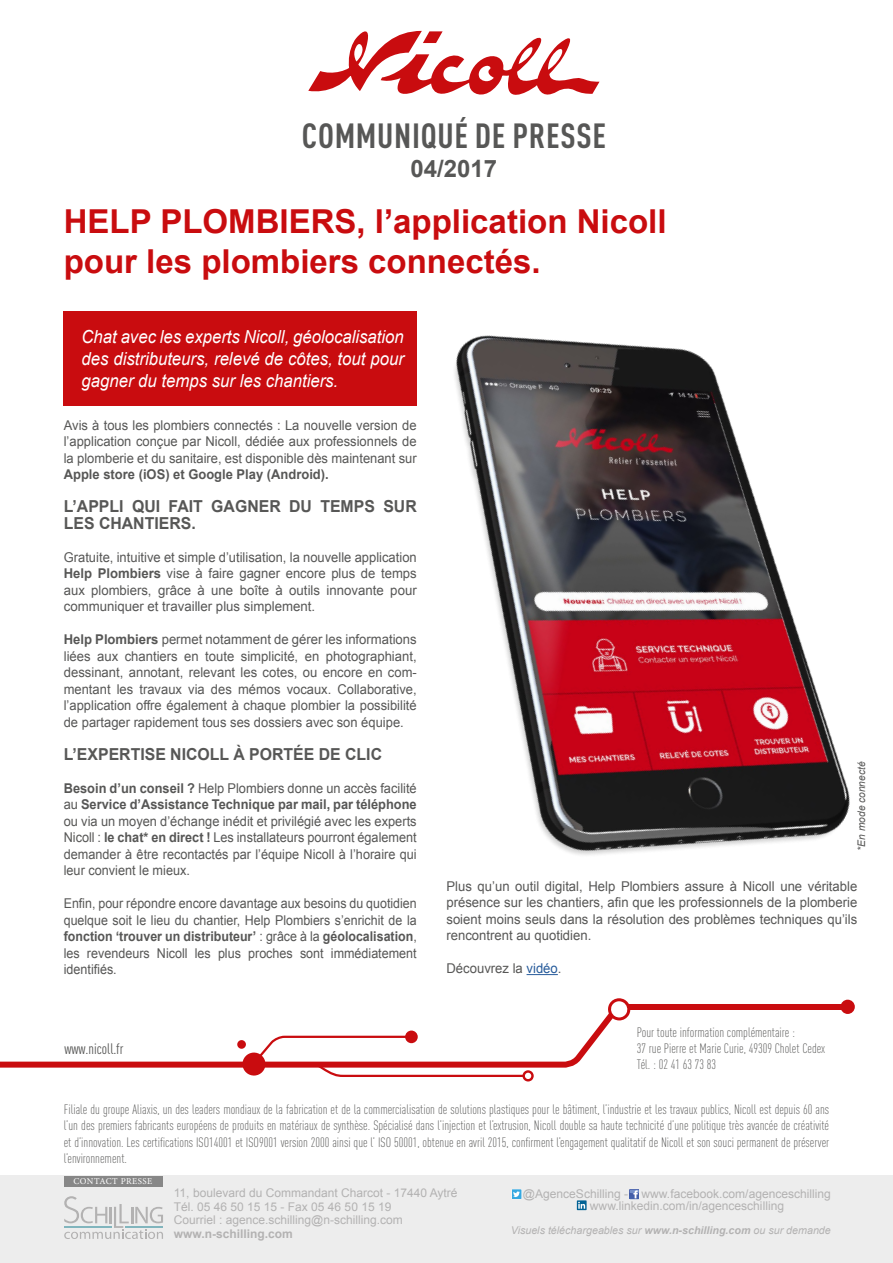
<style>
.page{position:relative;width:893px;height:1263px;background:#fff}
.page>*{position:absolute;margin:0;border:0;box-sizing:border-box;transform-origin:0 0}
.t1{font:700 condensed 34.5px "DIN Pro";letter-spacing:.02em;color:#575756}
.t2{font:700 33px/39.6px "Arial";color:#c90c0f}
.t3{font:700 24px "Arial";color:#575756}
.t4{font:italic 18px/21.6px "Arial";color:#fff;text-align:justify;scale:.93 1}
.t5{font:700 16.5px/16.5px "Arial";color:#575756;scale:.96 1}
.t6{font:condensed 15px "DIN Pro";color:#575756}
.t7{font:300 condensed 13.5px/16.2px "DIN Pro";color:#575756;text-align:justify}
.t8{font:13.5px/16.5px "Arial";color:#575756;text-align:justify}
.t9{font:13.5px/16.5px "Arial";color:#575756;text-align:justify;scale:.96 1}
.t10{font:13.5px/16.5px "Arial";color:#575756;text-align:justify;scale:.95 1}
.t11{font:13.5px/16.5px "Arial";color:#575756;text-align:justify;scale:.92 1}
.t12{font:13.5px/16.5px "Arial";color:#575756;scale:.93 1}
.t13{font:12px "Arial";color:#b3b2b2}
.t14{font:700 12px "Arial";color:#b3b2b2}
.t15{font:italic 10.65px "Arial";color:#b3b2b2}
.t16{font:italic 10.5px "Arial";color:#575756}
.t17{font:9px "Minion Pro";letter-spacing:.05em;color:#fff}
.s1{font-weight:700}
.s2{color:#275b9b}
</style>
<div class="page">
<div style="left:0;top:1176px;width:893px;height:87px;background:#ededed"></div>
<svg style="left:64px;top:1196px;width:99px;height:43px"></svg>
<div style="left:64px;top:1176px;width:99px;height:10px;background:#878787"></div>
<svg style="left:577px;top:1200px;width:10px;height:10px"></svg>
<svg style="left:578px;top:1202px;width:7px;height:7px"></svg>
<svg style="left:512px;top:1189px;width:9px;height:10px"></svg>
<svg style="left:629px;top:1189px;width:10px;height:11px"></svg>
<svg style="left:0;top:1061px;width:181px;height:6px"></svg>
<svg style="left:242px;top:1052px;width:24px;height:24px"></svg>
<svg style="left:256px;top:1073px;width:278px;height:8px"></svg>
<div style="left:64px;top:312px;width:353px;height:94px;background:#c90c0f"></div>
<svg style="left:308px;top:30px;width:291px;height:65px"></svg>
<img style="left:181px;top:311px;width:674px;height:762px">
<p class="t1" style="left:302px;top:109px;width:306px">COMMUNIQUÉ DE PRESSE</p>
<p class="t3" style="left:410px;top:152px;width:88px">04/2017</p>
<p class="t2" style="left:64px;top:203px;width:604px">HELP PLOMBIERS, l’application Nicoll pour les plombiers connectés.</p>
<p class="t4" style="left:81px;top:327px;width:348px">Chat avec les experts Nicoll, géolocalisation des distributeurs, relevé de côtes, tout pour gagner du temps sur les chantiers.</p>
<p class="t9" style="left:64px;top:417px;width:369px">Avis à tous les plombiers connectés : La nouvelle version de l’application conçue par Nicoll, dédiée aux professionnels de la plomberie et du sanitaire, est disponible dès maintenant sur <span class="s1">Apple store (iOS) et Google Play (Android).</span></p>
<p class="t5" style="left:64px;top:499px;width:369px">L’APPLI QUI FAIT GAGNER DU TEMPS SUR<br>LES CHANTIERS.</p>
<p class="t9" style="left:64px;top:549px;width:369px">Gratuite, intuitive et simple d’utilisation, la nouvelle application <span class="s1">Help Plombiers</span> vise à faire gagner encore plus de temps aux plombiers, grâce à une boîte à outils innovante pour communiquer et travailler plus simplement.</p>
<p class="t8" style="left:64px;top:631px;width:354px"><span class="s1">Help Plombiers</span> permet notamment de gérer les informations liées aux chantiers en toute simplicité, en photographiant, dessinant, annotant, relevant les cotes, ou encore en com&shy;mentant les travaux via des mémos vocaux. Collaborative, l’application offre également à chaque plombier la possibilité de partager rapidement tous ses dossiers avec son équipe.</p>
<p class="t5" style="left:64px;top:746px;width:333px">L’EXPERTISE NICOLL À PORTÉE DE CLIC</p>
<p class="t10" style="left:64px;top:780px;width:373px"><span class="s1">Besoin d’un conseil ?</span> Help Plombiers donne un accès facilité au <span class="s1">Service d’Assistance Technique par mail, par téléphone </span>ou via un moyen d’échange inédit et privilégié avec les experts Nicoll : <span class="s1">le chat* en direct !</span> Les installateurs pourront également demander à être recontactés par l’équipe Nicoll à l’horaire qui leur convient le mieux.</p>
<p class="t11" style="left:64px;top:895px;width:385px">Enfin, pour répondre encore davantage aux besoins du quotidien quelque soit le lieu du chantier, Help Plombiers s’enrichit de la <span class="s1">fonction ‘trouver un distributeur’</span> : grâce à la <span class="s1">géolocalisation</span>,</p>
<p class="t12" style="left:64px;top:945px;width:381px">les revendeurs Nicoll les plus proches sont immédiatement identifiés.</p>
<p class="t16" style="left:854px;top:850px;width:90px;rotate:-90deg">*En mode connecté</p>
<p class="t8" style="left:446px;top:878px;width:412px">Plus qu’un outil digital, Help Plombiers assure à Nicoll une véritable présence sur les chantiers, afin que les professionnels de la plomberie soient moins seuls dans la résolution des problèmes techniques qu’ils rencontrent au quotidien.</p>
<p class="t8" style="left:446px;top:960px;width:117px">Découvrez la <span class="s2">vidéo</span>.</p>
<p class="t7" style="left:637px;top:1023px;width:160px">Pour toute information complémentaire :</p>
<p class="t7" style="left:637px;top:1039px;width:190px">37 rue Pierre et Marie Curie, 49309 Cholet Cedex</p>
<p class="t7" style="left:637px;top:1055px;width:81px">Tél. : 02 41 63 73 83</p>
<p class="t7" style="left:64px;top:1100px;width:767px">Filiale du groupe Aliaxis, un des leaders mondiaux de la fabrication et de la commercialisation de solutions plastiques pour le bâtiment, l’industrie et les travaux publics, Nicoll est depuis 60 ans l’un des premiers fabricants européens de produits en matériaux de synthèse. Spécialisé dans l’injection et l’extrusion, Nicoll double sa haute technicité d’une politique très avancée de créativité et d’innovation. Les certifications ISO14001 et ISO9001 version 2000 ainsi que l’ ISO 50001, obtenue en avril 2015, confirment l’engagement qualitatif de Nicoll et son souci permanent de préserver l’environnement.</p>
<p class="t6" style="left:64px;top:1038px;width:61px">www.nicoll.fr</p>
<p class="t17" style="left:73px;top:1175px;width:80px">CONTACT PRESSE</p>
<p class="t13" style="left:174px;top:1185px;width:285px">11, boulevard du Commandant Charcot - 17440 Aytré</p>
<p class="t13" style="left:174px;top:1199px;width:219px">Tél. 05 46 50 15 15 - Fax 05 46 50 15 19</p>
<p class="t13" style="left:174px;top:1212px;width:230px">Courriel : agence.schilling@n-schilling.com</p>
<p class="t14" style="left:174px;top:1225px;width:120px">www.n-schilling.com</p>
<p class="t13" style="left:523px;top:1186px;width:310px">@AgenceSchilling - www.facebook.com/agenceschilling</p>
<p class="t13" style="left:590px;top:1198px;width:196px">www.linkedin.com/in/agenceschilling</p>
<p class="t15" style="left:511px;top:1223px;width:322px">Visuels téléchargeables sur <span class="s1">www.n-schilling.com</span> ou sur demande</p>
</div>
